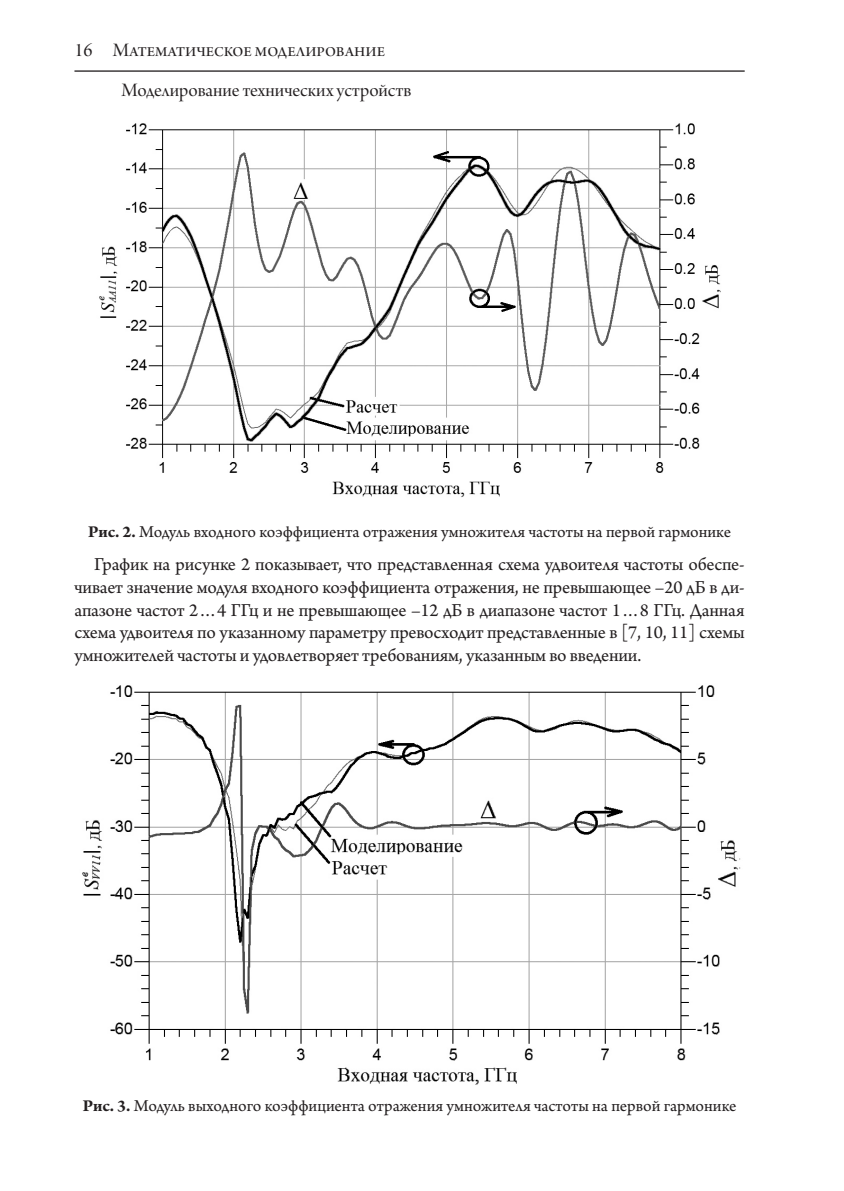
<style>
.page{position:relative;width:844px;height:1191px;background:#fff}
.page>*{position:absolute;margin:0;border:0;box-sizing:border-box;transform-origin:0 0}
.t1{font:20.12px/40.8px "Arno Pro Display";color:#231f20}
.Текст{font:19.25px/22.8px "Arno Pro";letter-spacing:-.01em;color:#231f20;text-align:justify}
.Рисунок{font:17.5px "Arno Pro";color:#231f20}
.s1{font-size:24.5px;color:#fff}
.s2{font-weight:700}
</style>
<div class="page">
<hr style="left:74px;top:70px;width:670px;height:2px;background:#231f20">
<img style="left:99px;top:123px;width:622px;height:375px">
<img style="left:82px;top:685px;width:659px;height:400px">
<p class="t1" style="left:74px;top:30px;width:338px">16 Математическое моделирование<br><span class="s1">16</span> Моделирование технических устройств</p>
<p class="Рисунок" style="left:88px;top:522px;width:644px"><span class="s2">Рис. 2.</span> Модуль входного коэффициента отражения умножителя частоты на первой гармонике</p>
<p class="Текст" style="left:74px;top:554px;width:671px;text-indent:20px">График на рисунке 2 показывает, что представленная схема удвоителя частоты обеспе&shy;чивает значение модуля входного коэффициента отражения, не превышающее –20 дБ в ди&shy;апазоне частот 2…4 ГГц и не превышающее –12 дБ в диапазоне частот 1…8 ГГц. Данная схема удвоителя по указанному параметру превосходит представленные в [7, 10, 11] схемы умножителей частоты и удовлетворяет требованиям, указанным во введении.</p>
<p class="Рисунок" style="left:83px;top:1095px;width:655px"><span class="s2">Рис. 3.</span> Модуль выходного коэффициента отражения умножителя частоты на первой гармонике</p>
</div>
